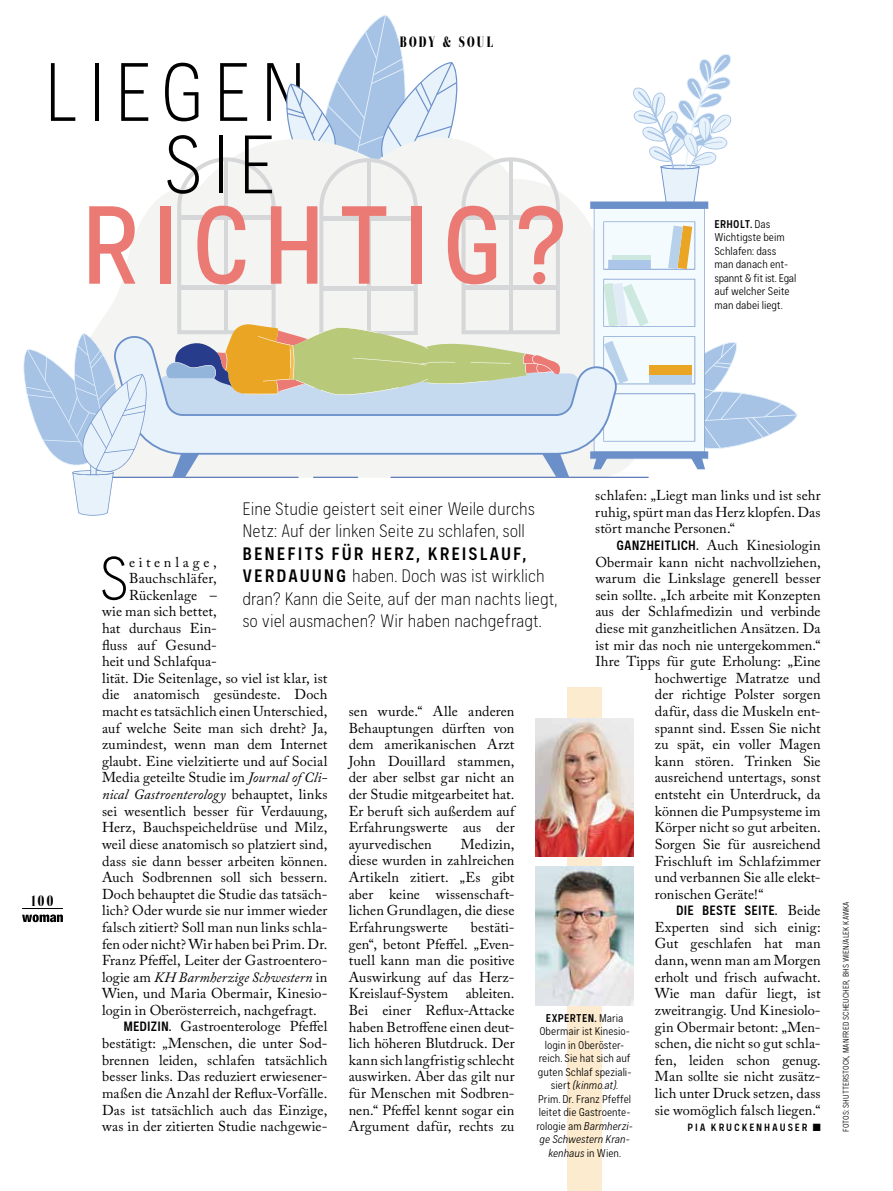
<style>
.page{position:relative;width:893px;height:1191px;background:#fff}
.page>*{position:absolute;margin:0;border:0;box-sizing:border-box;transform-origin:0 0}
.t1{font:600 110.55px "Couplet CF";letter-spacing:.11em;color:#eb7a74}
.t2{font:300 82.5px "Couplet CF";letter-spacing:.105em;color:#000}
.t3{font:300 61.65px "Couplet CF";color:#000}
.t4{font:300 18px/22.5px "Couplet CF";color:#000}
.t5{font:700 condensed 15px "Didonesque Lite";letter-spacing:.15em;color:#000}
.t6{font:14.25px/16.6px "Adobe Caslon Pro";letter-spacing:.01em;color:#000;text-align:justify}
.t7{font:italic 14.25px "Adobe Caslon Pro";letter-spacing:.005em;color:#000}
.t8{font:14.25px "Adobe Caslon Pro";letter-spacing:.255em;color:#000}
.t9{font:700 13.5px "Couplet CF";letter-spacing:.01em;color:#000}
.t10{font:11.25px/13.5px "Couplet CF";color:#000;text-align:center}
.t11{font:700 10.5px "Couplet CF";letter-spacing:.18em;color:#000}
.t12{font:8.25px "Couplet CF";letter-spacing:.01em;color:#000}
.s1{font-weight:700}
.s2{font-family:"Couplet CF";font-weight:700;font-size:13.5px}
.s3{font-family:"Adobe Caslon Pro";font-weight:400;font-size:14.25px}
.s4{font-style:italic}
.s5{font-style:normal}
</style>
<div class="page">
<div style="left:568px;top:687px;width:34px;height:504px;background:#fcebce"></div>
<svg style="left:93px;top:197px;width:556px;height:281px;fill:#f4f4f2"></svg>
<hr style="left:390px;top:477px;width:259px;height:1px;background:#5876b7">
<hr style="left:313px;top:477px;width:45px;height:1px;background:#5876b7">
<hr style="left:75px;top:477px;width:224px;height:1px;background:#5876b7">
<svg style="left:590px;top:54px;width:208px;height:415px"></svg>
<svg style="left:172px;top:455px;width:35px;height:23px"></svg>
<svg style="left:534px;top:455px;width:35px;height:23px"></svg>
<svg style="left:152px;top:336px;width:467px;height:119px;background:#e0ebf7"></svg>
<svg style="left:161px;top:14px;width:417px;height:405px"></svg>
<img style="left:536px;top:718px;width:98px;height:139px">
<img style="left:536px;top:867px;width:98px;height:138px">
<svg style="left:23px;top:333px;width:129px;height:182px"></svg>
<svg style="left:22px;top:914px;width:41px;height:8px"></svg>
<hr style="left:22px;top:908px;width:41px;height:1px;background:#000">
<h2 class="t2" style="left:44px;top:45px;width:264px">LIEGEN</h2>
<h2 class="t2" style="left:163px;top:117px;width:114px">SIE</h2>
<p class="t5" style="left:400px;top:34px;width:95px">BODY &amp; SOUL</p>
<h1 class="t1" style="left:81px;top:181px;width:488px">RICHTIG?</h1>
<p class="t10" style="left:714px;top:217px;width:83px;text-align:left"><span class="s1">ERHOLT.</span> Das<br>Wichtigste beim<br>Schlafen: dass man danach ent&shy;spannt &amp; fit ist. Egal auf welcher Seite man dabei liegt.</p>
<p class="t5" style="left:32px;top:893px;width:23px">100</p>
<p class="t6" style="left:595px;top:487px;width:227px">schlafen: „Liegt man links und ist sehr ruhig, spürt man das Herz klopfen. Das stört manche Personen.“</p>
<p class="t6" style="left:617px;top:537px;width:206px"><span class="s2">GANZHEITLICH.</span> Auch Kinesiologin</p>
<p class="t6" style="left:595px;top:553px;width:227px">Obermair kann nicht nachvollziehen,</p>
<p class="t6" style="left:595px;top:570px;width:227px">warum die Linkslage generell besser</p>
<p class="t6" style="left:595px;top:586px;width:227px">sein sollte. „Ich arbeite mit Konzepten</p>
<p class="t6" style="left:595px;top:603px;width:227px">aus der Schlafmedizin und verbinde</p>
<p class="t6" style="left:595px;top:620px;width:227px">diese mit ganzheitlichen Ansätzen. Da</p>
<p class="t6" style="left:595px;top:636px;width:227px">ist mir das noch nie untergekommen.“</p>
<p class="t6" style="left:595px;top:653px;width:227px">Ihre Tipps für gute Erholung: „Eine</p>
<p class="t6" style="left:655px;top:669px;width:167px">hochwertige Matratze und</p>
<p class="t6" style="left:655px;top:686px;width:167px">der richtige Polster sorgen</p>
<p class="t6" style="left:655px;top:703px;width:167px">dafür, dass die Muskeln ent-</p>
<p class="t6" style="left:655px;top:719px;width:167px">spannt sind. Essen Sie nicht</p>
<p class="t6" style="left:655px;top:736px;width:167px">zu spät, ein voller Magen</p>
<p class="t6" style="left:655px;top:752px;width:167px">kann stören. Trinken Sie</p>
<p class="t6" style="left:655px;top:769px;width:167px">ausreichend untertags, sonst</p>
<p class="t6" style="left:655px;top:786px;width:167px">entsteht ein Unterdruck, da</p>
<p class="t6" style="left:655px;top:802px;width:167px">können die Pumpsysteme im</p>
<p class="t6" style="left:655px;top:819px;width:167px">Körper nicht so gut arbeiten.</p>
<p class="t6" style="left:655px;top:835px;width:167px">Sorgen Sie für ausreichend</p>
<p class="t6" style="left:655px;top:852px;width:167px">Frischluft im Schlafzimmer</p>
<p class="t6" style="left:655px;top:869px;width:167px">und verbannen Sie alle elekt-</p>
<p class="t6" style="left:655px;top:885px;width:110px">ronischen Geräte!“</p>
<p class="t9" style="left:676px;top:902px;width:146px">DIE BESTE SEITE. <span class="s3">Beide</span></p>
<p class="t6" style="left:655px;top:918px;width:167px">Experten sind sich einig:<br>Gut geschlafen hat man dann, wenn man am Morgen erholt und frisch aufwacht.<br>Wie man dafür liegt, ist zweitrangig. Und Kinesiolo&shy;gin Obermair betont: „Men&shy;schen, die nicht so gut schla&shy;fen, leiden schon genug.<br>Man sollte sie nicht zusätz&shy;lich unter Druck setzen, dass sie womöglich falsch liegen.“</p>
<p class="t11" style="left:688px;top:1121px;width:135px">PIA KRUCKENHAUSER ■</p>
<p class="t4" style="left:242px;top:497px;width:294px">Eine Studie geistert seit einer Weile durchs<br>Netz: Auf der linken Seite zu schlafen, soll</p>
<p class="t4" style="left:242px;top:542px;width:316px"><span class="s1">BENEFITS FÜR HERZ, KREISLAUF, VERDAUUNG</span> haben. Doch was ist wirklich dran? Kann die Seite, auf der man nachts liegt, so viel ausmachen? Wir haben nachgefragt.</p>
<h3 class="t3" style="left:99px;top:543px;width:31px">S</h3>
<p class="t8" style="left:129px;top:553px;width:89px">eitenlage,</p>
<p class="t6" style="left:129px;top:570px;width:89px">Bauchschläfer,</p>
<p class="t6" style="left:129px;top:586px;width:89px">Rückenlage –</p>
<p class="t6" style="left:102px;top:603px;width:116px">wie man sich bettet,</p>
<p class="t6" style="left:102px;top:620px;width:116px">hat durchaus Ein-</p>
<p class="t6" style="left:102px;top:636px;width:116px">fluss auf Gesund-</p>
<p class="t6" style="left:102px;top:653px;width:116px">heit und Schlafqua-</p>
<p class="t6" style="left:102px;top:669px;width:227px">lität. Die Seitenlage, so viel ist klar, ist</p>
<p class="t6" style="left:102px;top:686px;width:227px">die anatomisch gesündeste. Doch</p>
<p class="t6" style="left:102px;top:703px;width:227px">macht es tatsächlich einen Unterschied,</p>
<p class="t6" style="left:102px;top:719px;width:227px">auf welche Seite man sich dreht? Ja,</p>
<p class="t6" style="left:102px;top:736px;width:227px">zumindest, wenn man dem Internet</p>
<p class="t6" style="left:102px;top:752px;width:227px">glaubt. Eine vielzitierte und auf Social</p>
<p class="t6" style="left:102px;top:769px;width:227px">Media geteilte Studie im <span class="s4">Journal of Cli-</span></p>
<p class="t7" style="left:102px;top:786px;width:227px">nical Gastroenterology <span class="s5">behauptet, links</span></p>
<p class="t6" style="left:102px;top:802px;width:227px">sei wesentlich besser für Verdauung,</p>
<p class="t6" style="left:102px;top:819px;width:227px">Herz, Bauchspeicheldrüse und Milz,</p>
<p class="t6" style="left:102px;top:835px;width:227px">weil diese anatomisch so platziert sind,</p>
<p class="t6" style="left:102px;top:852px;width:227px">dass sie dann besser arbeiten können.</p>
<p class="t6" style="left:102px;top:869px;width:227px">Auch Sodbrennen soll sich bessern.</p>
<p class="t6" style="left:102px;top:885px;width:227px">Doch behauptet die Studie das tatsäch-</p>
<p class="t6" style="left:102px;top:902px;width:227px">lich? Oder wurde sie nur immer wieder</p>
<p class="t6" style="left:102px;top:918px;width:227px">falsch zitiert? Soll man nun links schla-</p>
<p class="t6" style="left:102px;top:935px;width:227px">fen oder nicht? Wir haben bei Prim. Dr.</p>
<p class="t6" style="left:102px;top:952px;width:227px">Franz Pfeffel, Leiter der Gastroentero-</p>
<p class="t7" style="left:102px;top:968px;width:227px"><span class="s5">logie am</span> KH Barmherzige Schwestern <span class="s5">in</span></p>
<p class="t6" style="left:102px;top:985px;width:227px">Wien, und Maria Obermair, Kinesio-</p>
<p class="t6" style="left:102px;top:1001px;width:216px">login in Oberösterreich, nachgefragt.</p>
<p class="t6" style="left:123px;top:1018px;width:206px"><span class="s2">MEDIZIN.</span> Gastroenterologe Pfeffel</p>
<p class="t6" style="left:102px;top:1034px;width:227px">bestätigt: „Menschen, die unter Sod-</p>
<p class="t6" style="left:102px;top:1051px;width:227px">brennen leiden, schlafen tatsächlich</p>
<p class="t6" style="left:102px;top:1068px;width:227px">besser links. Das reduziert erwiesener-</p>
<p class="t6" style="left:102px;top:1084px;width:227px">maßen die Anzahl der Reflux-Vorfälle.</p>
<p class="t6" style="left:102px;top:1101px;width:227px">Das ist tatsächlich auch das Einzige,</p>
<p class="t6" style="left:102px;top:1117px;width:227px">was in der zitierten Studie nachgewie-</p>
<p class="t6" style="left:349px;top:703px;width:167px">sen wurde.“ Alle anderen Behauptungen dürften von dem amerikanischen Arzt John Douillard stammen, der aber selbst gar nicht an der Studie mitgearbeitet hat.<br>Er beruft sich außerdem auf Erfahrungswerte aus der ayurvedischen</p>
<p class="t6" style="left:349px;top:835px;width:167px;text-indent:112px">Medizin, diese wurden in zahlreichen Artikeln zitiert. „Es gibt aber keine wissenschaft&shy;lichen Grundlagen, die diese Erfahrungswerte</p>
<p class="t6" style="left:349px;top:918px;width:167px;text-indent:122px">bestäti&shy;gen“, betont Pfeffel. „Even&shy;tuell kann man die positive Auswirkung auf das Herz-Kreislauf-System ableiten.<br>Bei einer Reflux-Attacke haben Betroffene einen deut&shy;lich höheren Blutdruck. Der kann sich langfristig schlecht auswirken. Aber das gilt nur für Menschen mit Sodbren&shy;nen.“ Pfeffel kennt sogar ein Argument dafür, rechts zu</p>
<p class="t10" style="left:536px;top:1011px;width:98px"><span class="s1">EXPERTEN.</span> Maria<br>Obermair ist Kinesio&shy;login in Oberöster&shy;reich. Sie hat sich auf guten Schlaf speziali&shy;siert <span class="s4">(kinmo.at).<br></span>Prim. Dr. Franz Pfeffel leitet die Gastroente&shy;rologie am <span class="s4">Barmherzi&shy;ge Schwestern Kran&shy;kenhaus</span> in Wien.</p>
<p class="t12" style="left:841px;top:1131px;width:232px;rotate:-90deg">FOTOS: SHUTTERSTOCK, MANFRED SCHEUCHER, BHS WIEN/ALEK KAWKA</p>
</div>
